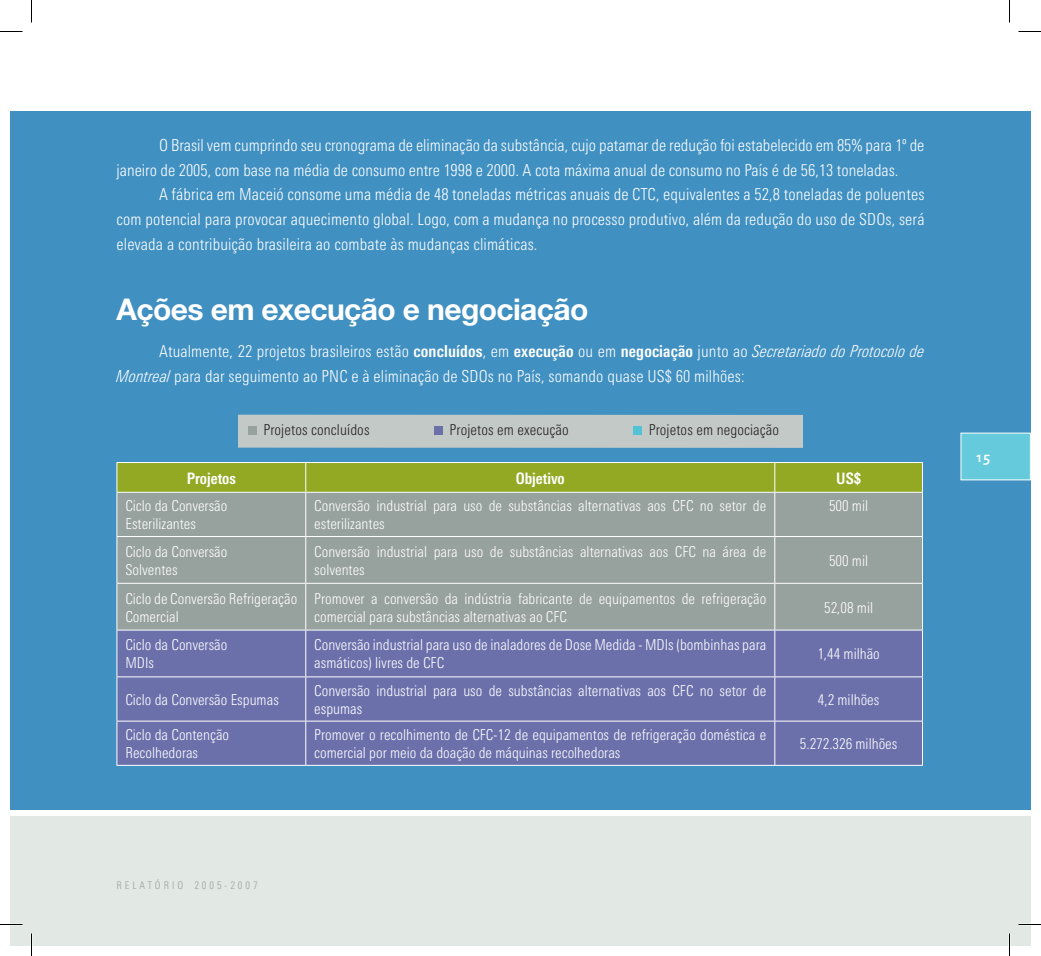
<style>
.page{position:relative;width:1041px;height:956px;background:#fff}
.page>*{position:absolute;margin:0;border:0;box-sizing:border-box;transform-origin:0 0}
.t1{font:700 30px "Helvetica Neue LT Pro";letter-spacing:-.02em;color:#fff}
.t2{font:300 condensed 16.5px/24.8px "LT Univers";color:#fff}
.t3{font:700 condensed 15.75px "LT Univers";color:#fff}
.t4{font:300 condensed 15px/18px "LT Univers";color:#fff}
.t5{font:300 condensed 15px "LT Univers";letter-spacing:.01em;color:#231f20}
.t6{font:500 15px "Bliss Caps";color:#fff}
.t7{font:300 condensed 10.5px "LT Univers";letter-spacing:.285em;color:#97a19e}
.s1{font-weight:700}
.s2{font-style:italic}
</style>
<div class="page">
<div style="left:10px;top:111px;width:22px;height:699px;background:#4090c2"></div>
<div style="left:10px;top:816px;width:22px;height:130px;background:#e2e8e3"></div>
<div style="left:32px;top:111px;width:999px;height:699px;background:#4090c2"></div>
<div style="left:961px;top:433px;width:69px;height:47px;background:#65cadb"></div>
<div style="left:32px;top:816px;width:999px;height:130px;background:#e2e8e3"></div>
<div style="left:238px;top:415px;width:565px;height:33px;background:#c3c9c7"></div>
<div style="left:248px;top:426px;width:8px;height:9px;background:#97a19e"></div>
<div style="left:434px;top:426px;width:9px;height:9px;background:#6b70ab"></div>
<div style="left:633px;top:426px;width:9px;height:9px;background:#52c3d7"></div>
<div style="left:118px;top:493px;width:804px;height:137px;background:#97a19e"></div>
<div style="left:118px;top:631px;width:804px;height:134px;background:#6b70ab"></div>
<hr style="left:117px;top:493px;width:1px;height:43px;background:#fff">
<hr style="left:305px;top:493px;width:1px;height:43px;background:#fff">
<hr style="left:774px;top:493px;width:1px;height:43px;background:#fff">
<hr style="left:922px;top:493px;width:1px;height:43px;background:#fff">
<hr style="left:117px;top:536px;width:189px;height:1px;background:#fff">
<hr style="left:117px;top:537px;width:1px;height:46px;background:#fff">
<hr style="left:306px;top:536px;width:469px;height:1px;background:#fff">
<hr style="left:305px;top:537px;width:1px;height:46px;background:#fff">
<hr style="left:775px;top:536px;width:148px;height:1px;background:#fff">
<hr style="left:774px;top:537px;width:1px;height:46px;background:#fff">
<hr style="left:922px;top:537px;width:1px;height:46px;background:#fff">
<hr style="left:117px;top:583px;width:189px;height:1px;background:#fff">
<hr style="left:117px;top:584px;width:1px;height:46px;background:#fff">
<hr style="left:306px;top:583px;width:469px;height:1px;background:#fff">
<hr style="left:305px;top:584px;width:1px;height:46px;background:#fff">
<hr style="left:775px;top:583px;width:148px;height:1px;background:#fff">
<hr style="left:774px;top:584px;width:1px;height:46px;background:#fff">
<hr style="left:922px;top:584px;width:1px;height:46px;background:#fff">
<svg style="left:117px;top:462px;width:806px;height:30px;background:#97ac2d"></svg>
<hr style="left:117px;top:492px;width:189px;height:1px;background:#fff">
<hr style="left:306px;top:492px;width:469px;height:1px;background:#fff">
<hr style="left:775px;top:492px;width:148px;height:1px;background:#fff">
<hr style="left:117px;top:630px;width:189px;height:1px;background:#fff">
<hr style="left:117px;top:630px;width:1px;height:46px;background:#fff">
<hr style="left:306px;top:630px;width:469px;height:1px;background:#fff">
<hr style="left:305px;top:630px;width:1px;height:46px;background:#fff">
<hr style="left:775px;top:630px;width:148px;height:1px;background:#fff">
<hr style="left:774px;top:630px;width:1px;height:46px;background:#fff">
<hr style="left:922px;top:630px;width:1px;height:46px;background:#fff">
<hr style="left:117px;top:676px;width:189px;height:1px;background:#fff">
<hr style="left:117px;top:677px;width:1px;height:44px;background:#fff">
<hr style="left:306px;top:676px;width:469px;height:1px;background:#fff">
<hr style="left:305px;top:677px;width:1px;height:44px;background:#fff">
<hr style="left:775px;top:676px;width:148px;height:1px;background:#fff">
<hr style="left:774px;top:677px;width:1px;height:44px;background:#fff">
<hr style="left:922px;top:677px;width:1px;height:44px;background:#fff">
<hr style="left:117px;top:721px;width:189px;height:1px;background:#fff">
<hr style="left:117px;top:721px;width:1px;height:44px;background:#fff">
<hr style="left:306px;top:721px;width:469px;height:1px;background:#fff">
<hr style="left:305px;top:721px;width:1px;height:44px;background:#fff">
<hr style="left:775px;top:721px;width:148px;height:1px;background:#fff">
<hr style="left:774px;top:721px;width:1px;height:44px;background:#fff">
<hr style="left:922px;top:721px;width:1px;height:44px;background:#fff">
<hr style="left:117px;top:765px;width:189px;height:1px;background:#fff">
<hr style="left:306px;top:765px;width:469px;height:1px;background:#fff">
<hr style="left:775px;top:765px;width:148px;height:1px;background:#fff">
<hr style="left:0;top:923px;width:22px;height:2px;background:#fff">
<hr style="left:1018px;top:923px;width:23px;height:2px;background:#fff">
<svg style="left:0;top:31px;width:22px;height:1px"></svg>
<svg style="left:1018px;top:31px;width:23px;height:1px"></svg>
<svg style="left:0;top:924px;width:22px;height:1px"></svg>
<svg style="left:1018px;top:924px;width:23px;height:1px"></svg>
<svg style="left:31px;top:0;width:1px;height:22px"></svg>
<svg style="left:31px;top:933px;width:1px;height:23px"></svg>
<svg style="left:1009px;top:0;width:1px;height:22px"></svg>
<svg style="left:1009px;top:933px;width:1px;height:23px"></svg>
<p class="t2" style="left:117px;top:133px;width:809px;text-indent:43px">O Brasil vem cumprindo seu cronograma de eliminação da substância, cujo patamar de redução foi estabelecido em 85% para 1º de janeiro de 2005, com base na média de consumo entre 1998 e 2000. A cota máxima anual de consumo no País é de 56,13 toneladas.</p>
<p class="t2" style="left:117px;top:182px;width:809px;text-align:justify;text-indent:43px">A fábrica em Maceió consome uma média de 48 toneladas métricas anuais de CTC, equivalentes a 52,8 toneladas de poluentes com potencial para provocar aquecimento global. Logo, com a mudança no processo produtivo, além da redução do uso de SDOs, será elevada a contribuição brasileira ao combate às mudanças climáticas.</p>
<h1 class="t1" style="left:117px;top:291px;width:473px">Ações em execução e negociação</h1>
<p class="t2" style="left:117px;top:339px;width:809px;text-indent:43px">Atualmente, 22 projetos brasileiros estão <span class="s1">concluídos</span>, em <span class="s1">execução</span> ou em <span class="s1">negociação</span> junto ao <span class="s2">Secretariado do Protocolo de<br>Montreal</span> para dar seguimento ao PNC e à eliminação de SDOs no País, somando quase US$ 60 milhões:</p>
<p class="t5" style="left:263px;top:421px;width:108px">Projetos concluídos</p>
<p class="t5" style="left:449px;top:421px;width:121px">Projetos em execução</p>
<p class="t5" style="left:649px;top:421px;width:132px">Projetos em negociação</p>
<p class="t3" style="left:187px;top:469px;width:51px">Projetos</p>
<p class="t3" style="left:516px;top:469px;width:51px">Objetivo</p>
<p class="t3" style="left:836px;top:469px;width:26px">US$</p>
<p class="t4" style="left:125px;top:497px;width:103px">Ciclo da Conversão<br>Esterilizantes</p>
<p class="t4" style="left:314px;top:497px;width:453px">Conversão industrial para uso de substâncias alternativas aos CFC no setor de esterilizantes</p>
<p class="t4" style="left:829px;top:497px;width:41px">500 mil</p>
<p class="t4" style="left:125px;top:542px;width:103px">Ciclo da Conversão<br>Solventes</p>
<p class="t4" style="left:314px;top:542px;width:453px">Conversão industrial para uso de substâncias alternativas aos CFC na área de solventes</p>
<p class="t4" style="left:829px;top:551px;width:41px">500 mil</p>
<p class="t4" style="left:125px;top:589px;width:173px">Ciclo de Conversão Refrigeração<br>Comercial</p>
<p class="t4" style="left:314px;top:589px;width:454px">Promover a conversão da indústria fabricante de equipamentos de refrigeração comercial para substâncias alternativas ao CFC</p>
<p class="t4" style="left:824px;top:598px;width:50px">52,08 mil</p>
<p class="t4" style="left:125px;top:636px;width:103px">Ciclo da Conversão<br>MDIs</p>
<p class="t4" style="left:314px;top:636px;width:453px">Conversão industrial para uso de inaladores de Dose Medida - MDIs (bombinhas para asmáticos) livres de CFC</p>
<p class="t4" style="left:817px;top:645px;width:64px">1,44 milhão</p>
<p class="t4" style="left:125px;top:690px;width:155px">Ciclo da Conversão Espumas</p>
<p class="t4" style="left:314px;top:681px;width:453px">Conversão industrial para uso de substâncias alternativas aos CFC no setor de espumas</p>
<p class="t4" style="left:818px;top:690px;width:63px">4,2 milhões</p>
<p class="t4" style="left:125px;top:726px;width:105px">Ciclo da Contenção<br>Recolhedoras</p>
<p class="t4" style="left:314px;top:726px;width:453px">Promover o recolhimento de CFC-12 de equipamentos de refrigeração doméstica e comercial por meio da doação de máquinas recolhedoras</p>
<p class="t4" style="left:800px;top:735px;width:99px">5.272.326 milhões</p>
<p class="t7" style="left:117px;top:879px;width:143px">RELATÓRIO 2005-2007</p>
<p class="t6" style="left:975px;top:449px;width:17px">1 5</p>
</div>
